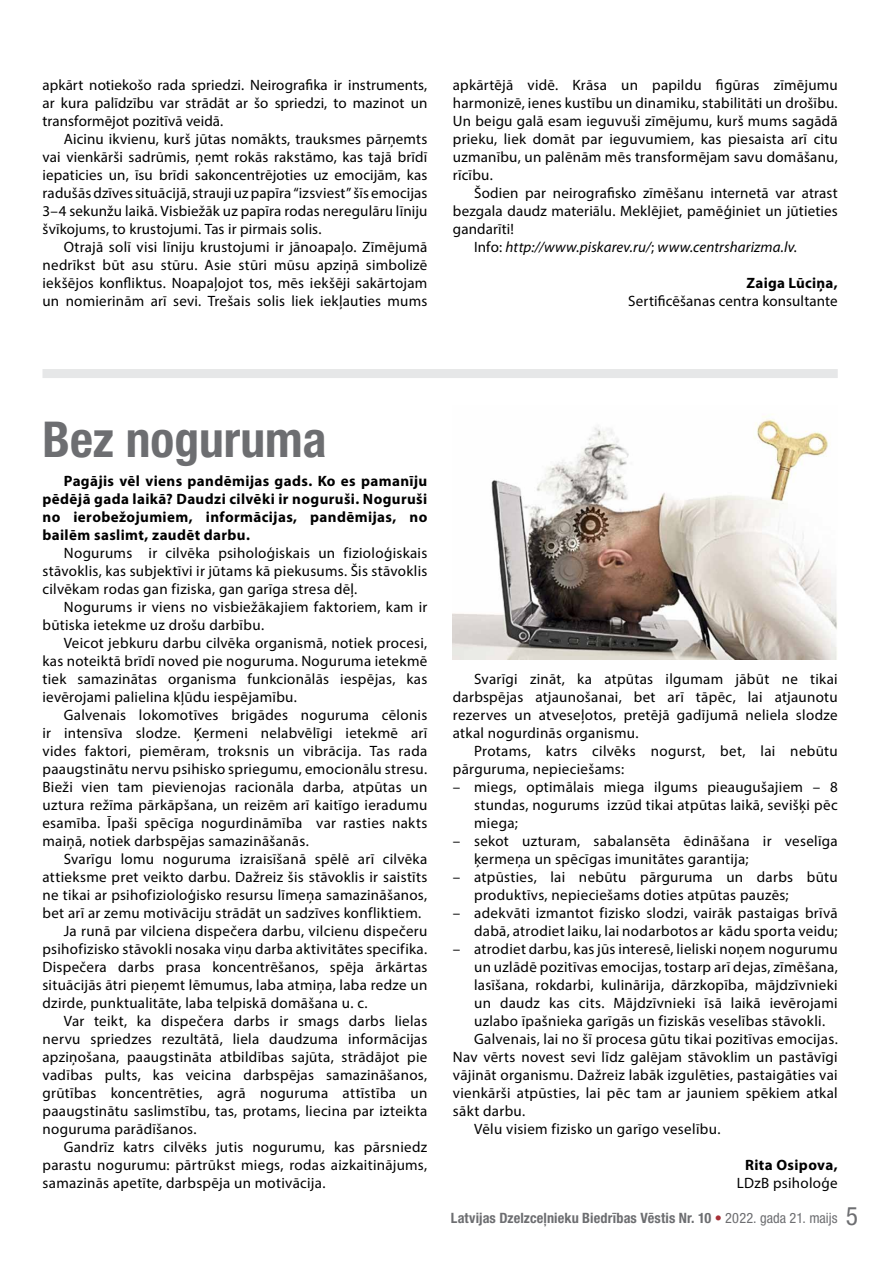
<style>
.page{position:relative;width:893px;height:1263px;background:#fff}
.page>*{position:absolute;margin:0;border:0;box-sizing:border-box;transform-origin:0 0}
.t1{font:700 condensed 49.5px "Helvetica Neue LTW1 G";color:#6d6e71}
.t2{font:15px/18px "Myriad Pro";letter-spacing:.02em;color:#000;text-align:justify}
.t3{font:700 15px/18px "Myriad Pro";letter-spacing:.025em;color:#000;text-align:justify}
.t4{font:italic 15px "Myriad Pro";letter-spacing:.01em;color:#000}
.t5{font:700 condensed 14.25px "Helvetica Neue LTW1 G";letter-spacing:.01em;color:#6d6e71}
.s1{font-style:normal}
.s2{color:#a73138}
.s3{font-weight:400}
.s4{font-weight:400;font-size:25.5px}
</style>
<div class="page">
<img style="left:453px;top:414px;width:384px;height:246px">
<div style="left:42px;top:369px;width:796px;height:9px;background:#e6e7e8"></div>
<p class="t2" style="left:43px;top:76px;width:386px">apkārt notiekošo rada spriedzi. Neirografika ir instruments, ar kura palīdzību var strādāt ar šo spriedzi, to mazinot un transformējot pozitīvā veidā.</p>
<p class="t2" style="left:43px;top:130px;width:386px;text-indent:21px">Aicinu ikvienu, kurš jūtas nomākts, trauksmes pārņemts vai vienkārši sadrūmis, ņemt rokās rakstāmo, kas tajā brīdī iepaticies un, īsu brīdi sakoncentrējoties uz emocijām, kas radušās dzīves situācijā, strauji uz papīra “izsviest” šīs emocijas 3–4 sekunžu laikā. Visbiežāk uz papīra rodas neregulāru līniju švīkojums, to krustojumi. Tas ir pirmais solis.</p>
<p class="t2" style="left:43px;top:238px;width:386px;text-indent:21px">Otrajā solī visi līniju krustojumi ir jānoapaļo. Zīmējumā nedrīkst būt asu stūru. Asie stūri mūsu apziņā simbolizē iekšējos konfliktus. Noapaļojot tos, mēs iekšēji sakārtojam un nomierinām arī sevi. Trešais solis liek iekļauties mums</p>
<p class="t2" style="left:453px;top:76px;width:386px">apkārtējā vidē. Krāsa un papildu figūras zīmējumu harmonizē, ienes kustību un dinamiku, stabilitāti un drošību.<br>Un beigu galā esam ieguvuši zīmējumu, kurš mums sagādā prieku, liek domāt par ieguvumiem, kas piesaista arī citu uzmanību, un palēnām mēs transformējam savu domāšanu, rīcību.</p>
<p class="t2" style="left:474px;top:184px;width:365px">Šodien par neirografisko zīmēšanu internetā var atrast</p>
<p class="t2" style="left:453px;top:202px;width:386px">bezgala daudz materiālu. Meklējiet, pamēģiniet un jūtieties</p>
<p class="t2" style="left:453px;top:220px;width:63px">gandarīti!</p>
<p class="t4" style="left:474px;top:239px;width:325px"><span class="s1">Info:</span> http://www.piskarev.ru/<span class="s1">;</span> www.centrsharizma.lv.</p>
<p class="t3" style="left:747px;top:273px;width:93px">Zaiga Lūciņa,</p>
<p class="t2" style="left:628px;top:292px;width:211px">Sertificēšanas centra konsultante</p>
<h1 class="t1" style="left:42px;top:410px;width:285px">Bez noguruma</h1>
<p class="t3" style="left:42px;top:471px;width:386px;text-indent:21px">Pagājis vēl viens pandēmijas gads. Ko es pamanīju pēdējā gada laikā? Daudzi cilvēki ir noguruši. Noguruši no ierobežojumiem, informācijas, pandēmijas, no bailēm saslimt, zaudēt darbu.</p>
<p class="t2" style="left:42px;top:544px;width:386px;text-indent:21px">Nogurums ir cilvēka psiholoģiskais un fizioloģiskais stāvoklis, kas subjektīvi ir jūtams kā piekusums. Šis stāvoklis cilvēkam rodas gan fiziska, gan garīga stresa dēļ.</p>
<p class="t2" style="left:42px;top:598px;width:386px;text-indent:21px">Nogurums ir viens no visbiežākajiem faktoriem, kam ir būtiska ietekme uz drošu darbību.</p>
<p class="t2" style="left:42px;top:634px;width:386px;text-indent:21px">Veicot jebkuru darbu cilvēka organismā, notiek procesi, kas noteiktā brīdī noved pie noguruma. Noguruma ietekmē tiek samazinātas organisma funkcionālās iespējas, kas ievērojami palielina kļūdu iespējamību.</p>
<p class="t2" style="left:42px;top:706px;width:386px;text-indent:21px">Galvenais lokomotīves brigādes noguruma cēlonis ir intensīva slodze. Ķermeni nelabvēlīgi ietekmē arī vides faktori, piemēram, troksnis un vibrācija. Tas rada paaugstinātu nervu psihisko spriegumu, emocionālu stresu.<br>Bieži vien tam pievienojas racionāla darba, atpūtas un uztura režīma pārkāpšana, un reizēm arī kaitīgo ieradumu esamība. Īpaši spēcīga nogurdināmība var rasties nakts maiņā, notiek darbspējas samazināšanās.</p>
<p class="t2" style="left:64px;top:850px;width:365px">Svarīgu lomu noguruma izraisīšanā spēlē arī cilvēka</p>
<p class="t2" style="left:42px;top:868px;width:386px">attieksme pret veikto darbu. Dažreiz šis stāvoklis ir saistīts</p>
<p class="t2" style="left:42px;top:886px;width:386px">ne tikai ar psihofizioloģisko resursu līmeņa samazināšanos,</p>
<p class="t2" style="left:42px;top:904px;width:380px">bet arī ar zemu motivāciju strādāt un sadzīves konfliktiem.</p>
<p class="t2" style="left:64px;top:922px;width:365px">Ja runā par vilciena dispečera darbu, vilcienu dispečeru</p>
<p class="t2" style="left:42px;top:940px;width:386px">psihofizisko stāvokli nosaka viņu darba aktivitātes specifika.</p>
<p class="t2" style="left:42px;top:958px;width:386px">Dispečera darbs prasa koncentrēšanos, spēja ārkārtas</p>
<p class="t2" style="left:42px;top:976px;width:386px">situācijās ātri pieņemt lēmumus, laba atmiņa, laba redze un</p>
<p class="t2" style="left:42px;top:994px;width:327px">dzirde, punktualitāte, laba telpiskā domāšana u. c.</p>
<p class="t2" style="left:64px;top:1012px;width:365px">Var teikt, ka dispečera darbs ir smags darbs lielas</p>
<p class="t2" style="left:42px;top:1030px;width:386px">nervu spriedzes rezultātā, liela daudzuma informācijas</p>
<p class="t2" style="left:42px;top:1048px;width:386px">apziņošana, paaugstināta atbildības sajūta, strādājot pie</p>
<p class="t2" style="left:42px;top:1066px;width:386px">vadības pults, kas veicina darbspējas samazināšanos,</p>
<p class="t2" style="left:42px;top:1084px;width:386px">grūtības koncentrēties, agrā noguruma attīstība un</p>
<p class="t2" style="left:42px;top:1102px;width:386px">paaugstinātu saslimstību, tas, protams, liecina par izteikta</p>
<p class="t2" style="left:42px;top:1120px;width:156px">noguruma parādīšanos.</p>
<p class="t2" style="left:64px;top:1138px;width:365px">Gandrīz katrs cilvēks jutis nogurumu, kas pārsniedz</p>
<p class="t2" style="left:42px;top:1156px;width:386px">parastu nogurumu: pārtrūkst miegs, rodas aizkaitinājums,</p>
<p class="t2" style="left:42px;top:1174px;width:285px">samazinās apetīte, darbspēja un motivācija.</p>
<p class="t2" style="left:453px;top:670px;width:386px;text-indent:21px">Svarīgi zināt, ka atpūtas ilgumam jābūt ne tikai darbspējas atjaunošanai, bet arī tāpēc, lai atjaunotu rezerves un atveseļotos, pretējā gadījumā neliela slodze atkal nogurdinās organismu.</p>
<p class="t2" style="left:453px;top:742px;width:386px;text-indent:21px">Protams, katrs cilvēks nogurst, bet, lai nebūtu pārguruma, nepieciešams:</p>
<p class="t2" style="left:474px;top:778px;width:365px;text-indent:-21px">– miegs, optimālais miega ilgums pieaugušajiem – 8 stundas, nogurums izzūd tikai atpūtas laikā, sevišķi pēc miega;</p>
<p class="t2" style="left:474px;top:832px;width:365px;text-indent:-21px">– sekot uzturam, sabalansēta ēdināšana ir veselīga ķermeņa un spēcīgas imunitātes garantija;</p>
<p class="t2" style="left:474px;top:868px;width:365px;text-indent:-21px">– atpūsties, lai nebūtu pārguruma un darbs būtu produktīvs, nepieciešams doties atpūtas pauzēs;</p>
<p class="t2" style="left:453px;top:904px;width:386px;text-align:right">– adekvāti izmantot fizisko slodzi, vairāk pastaigas brīvā dabā, atrodiet laiku, lai nodarbotos ar kādu sporta veidu;</p>
<p class="t2" style="left:453px;top:940px;width:386px">– atrodiet darbu, kas jūs interesē, lieliski noņem nogurumu</p>
<p class="t2" style="left:474px;top:958px;width:365px">un uzlādē pozitīvas emocijas, tostarp arī dejas, zīmēšana,</p>
<p class="t2" style="left:474px;top:976px;width:365px">lasīšana, rokdarbi, kulinārija, dārzkopība, mājdzīvnieki</p>
<p class="t2" style="left:474px;top:994px;width:365px">un daudz kas cits. Mājdzīvnieki īsā laikā ievērojami</p>
<p class="t2" style="left:474px;top:1012px;width:352px">uzlabo īpašnieka garīgās un fiziskās veselības stāvokli.</p>
<p class="t2" style="left:474px;top:1030px;width:365px">Galvenais, lai no šī procesa gūtu tikai pozitīvas emocijas.</p>
<p class="t2" style="left:453px;top:1048px;width:386px">Nav vērts novest sevi līdz galējam stāvoklim un pastāvīgi</p>
<p class="t2" style="left:453px;top:1066px;width:386px">vājināt organismu. Dažreiz labāk izgulēties, pastaigāties vai</p>
<p class="t2" style="left:453px;top:1084px;width:386px">vienkārši atpūsties, lai pēc tam ar jauniem spēkiem atkal</p>
<p class="t2" style="left:453px;top:1102px;width:74px">sākt darbu.</p>
<p class="t2" style="left:474px;top:1120px;width:248px">Vēlu visiem fizisko un garīgo veselību.</p>
<p class="t3" style="left:745px;top:1155px;width:94px">Rita Osipova,</p>
<p class="t2" style="left:737px;top:1174px;width:103px">LDzB psiholoģe</p>
<p class="t5" style="left:451px;top:1209px;width:409px">Latvijas Dzelzceļnieku Biedrības Vēstis Nr. 10 <span class="s2">•</span> <span class="s3">2022. gada 21. maijs</span> <span class="s4">5</span></p>
</div>
